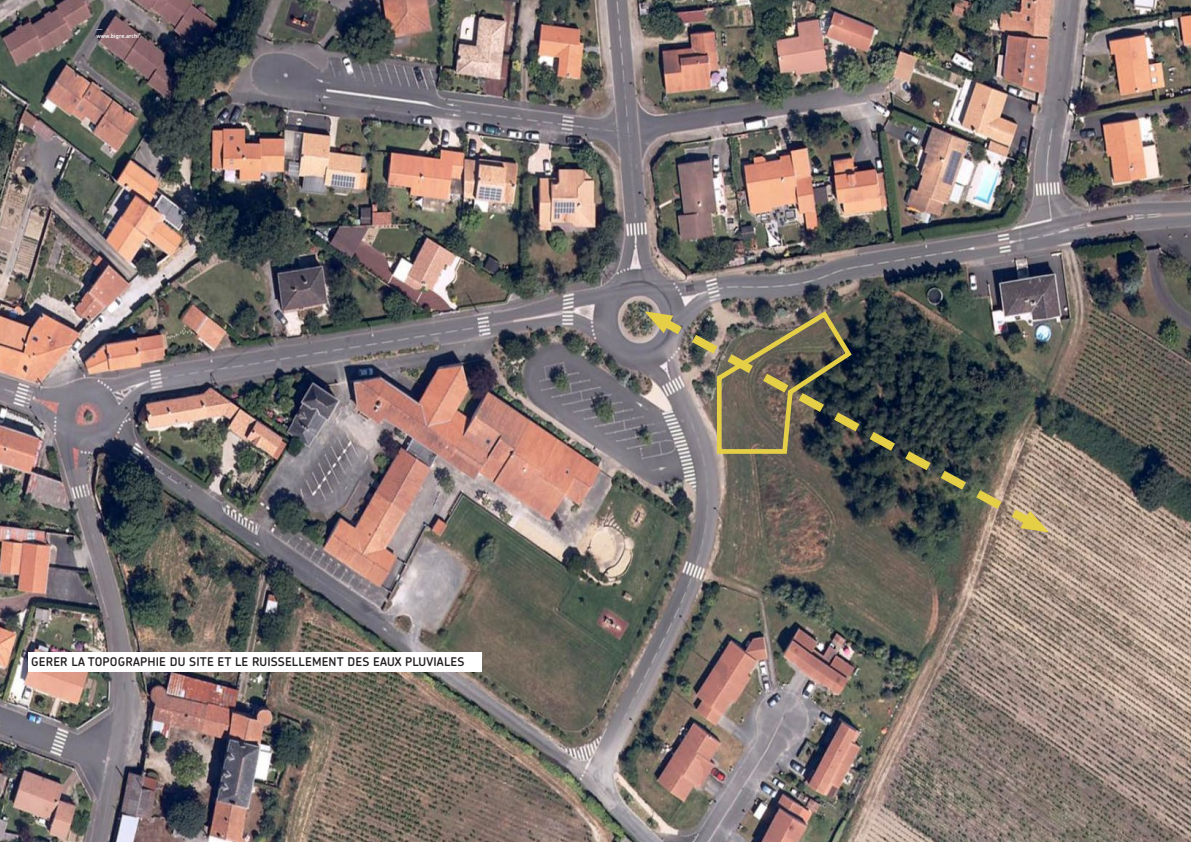
<style>
.page{position:relative;width:1191px;height:842px;background:#fff}
.page>*{position:absolute;margin:0;border:0;box-sizing:border-box;transform-origin:0 0}
.t1{font:600 12px "Chevin Std";letter-spacing:.015em;color:#231f20}
.t2{font:600 6px "Chevin Std";letter-spacing:.01em;color:#fff}
.t3{font:500 6px "Chevin Std";color:#fff}
</style>
<div class="page">
<img style="left:0;top:0;width:1191px;height:842px">
<img style="left:647px;top:308px;width:399px;height:228px">
<svg style="left:644px;top:311px;width:29px;height:22px"></svg>
<svg style="left:1020px;top:511px;width:29px;height:21px"></svg>
<svg style="left:713px;top:308px;width:142px;height:148px;background:#6c6752"></svg>
<div style="left:28px;top:652px;width:454px;height:20px;background:#fff"></div>
<p class="t3" style="left:96px;top:25px;width:7px">—</p>
<p class="t2" style="left:96px;top:32px;width:44px">www.bigre.archi</p>
<p class="t1" style="left:31px;top:654px;width:435px">GERER LA TOPOGRAPHIE DU SITE ET LE RUISSELLEMENT DES EAUX PLUVIALES</p>
</div>
